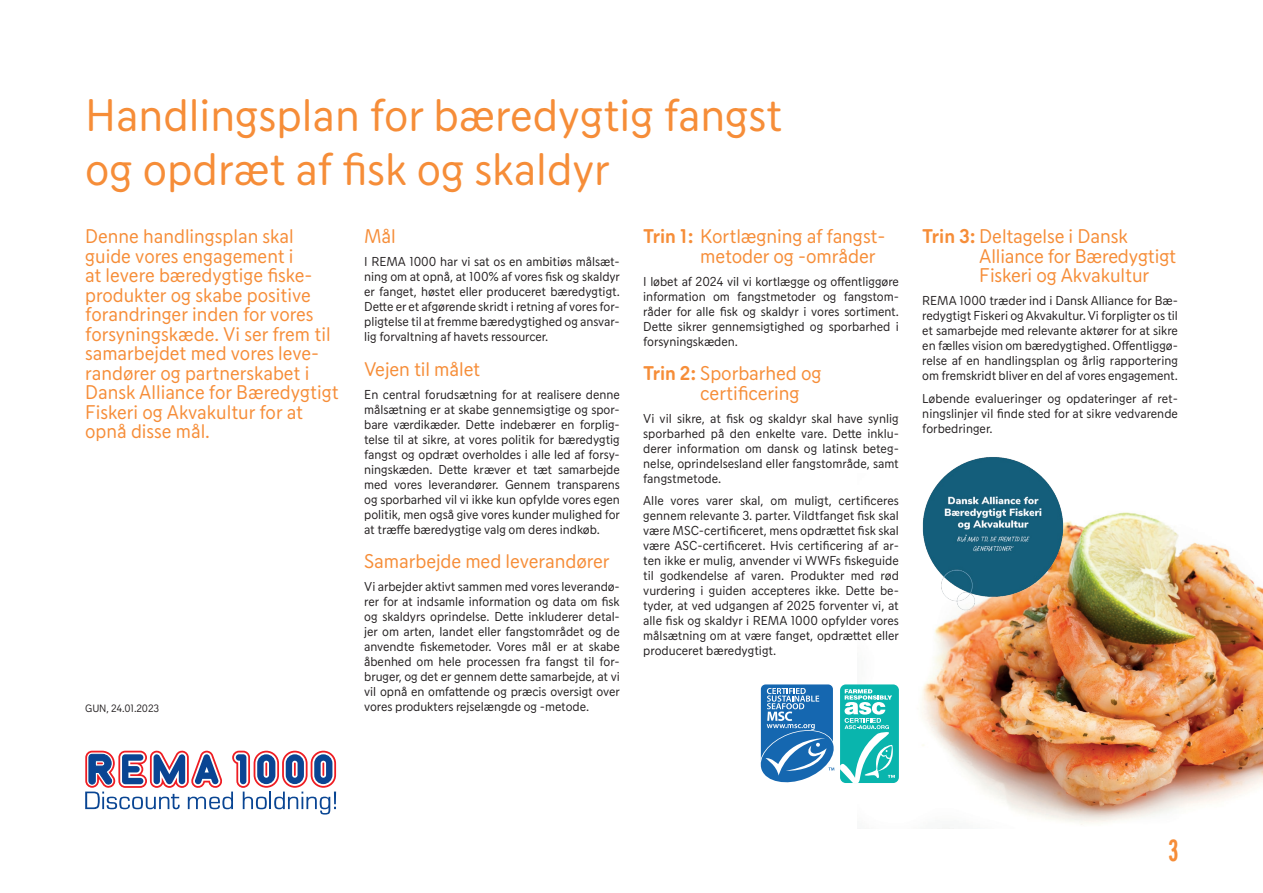
<style>
.page{position:relative;width:1263px;height:893px;background:#fff}
.page>*{position:absolute;margin:0;border:0;box-sizing:border-box;transform-origin:0 0}
.t1{font:45px/54px "REMA";color:#f68d38}
.Tittel_35_pt{font:30px "REMA Tall";color:#f68d38}
.fremgangsmåte{font:19.5px/19.5px "REMA";letter-spacing:-.005em;color:#f68d38}
.fremgangsmåte-2{font:12.75px/15px "REMA";letter-spacing:-.005em;color:#231f20;text-align:justify}
.fremgangsmåte-3{font:10.5px "REMA";letter-spacing:-.01em;color:#231f20}
.s1{font-weight:700}
</style>
<div class="page">
<img style="left:896px;top:512px;width:367px;height:313px">
<svg style="left:85px;top:751px;width:251px;height:64px"></svg>
<div style="left:840px;top:684px;width:59px;height:99px;background:#09b5ad;border-radius:6px"></div>
<svg style="left:760px;top:684px;width:135px;height:99px"></svg>
<img style="left:922px;top:457px;width:142px;height:183px">
<p class="t1" style="left:85px;top:89px;width:699px">Handlingsplan for bæredygtig fangst og opdræt af fisk og skaldyr</p>
<p class="fremgangsmåte" style="left:85px;top:227px;width:255px">Denne handlingsplan skal guide vores engagement i<br>at levere bæredygtige fiske&shy;produkter og skabe positive forandringer inden for vores forsyningskæde. Vi ser frem til samarbejdet med vores leve&shy;randører og partnerskabet i<br>Dansk Alliance for Bæredygtigt<br>Fiskeri og Akvakultur for at opnå disse mål.</p>
<p class="fremgangsmåte" style="left:364px;top:227px;width:33px">Mål</p>
<p class="fremgangsmåte-2" style="left:364px;top:254px;width:257px">I REMA 1000 har vi sat os en ambitiøs målsæt&shy;ning om at opnå, at 100% af vores fisk og skaldyr er fanget, høstet eller produceret bæredygtigt.<br>Dette er et afgørende skridt i retning af vores for&shy;pligtelse til at fremme bæredygtighed og ansvar&shy;lig forvaltning af havets ressourcer.</p>
<p class="fremgangsmåte" style="left:364px;top:359px;width:118px">Vejen til målet</p>
<p class="fremgangsmåte-2" style="left:364px;top:387px;width:257px">En central forudsætning for at realisere denne målsætning er at skabe gennemsigtige og spor&shy;bare værdikæder. Dette indebærer en forplig&shy;telse til at sikre, at vores politik for bæredygtig fangst og opdræt overholdes i alle led af forsy&shy;ningskæden. Dette kræver et tæt samarbejde med vores leverandører. Gennem transparens og sporbarhed vil vi ikke kun opfylde vores egen politik, men også give vores kunder mulighed for at træffe bæredygtige valg om deres indkøb.</p>
<p class="fremgangsmåte" style="left:364px;top:552px;width:247px">Samarbejde med leverandører</p>
<p class="fremgangsmåte-2" style="left:364px;top:579px;width:257px">Vi arbejder aktivt sammen med vores leverandø&shy;rer for at indsamle information og data om fisk og skaldyrs oprindelse. Dette inkluderer detal&shy;jer om arten, landet eller fangstområdet og de anvendte fiskemetoder. Vores mål er at skabe åbenhed om hele processen fra fangst til for&shy;bruger, og det er gennem dette samarbejde, at vi vil opnå en omfattende og præcis oversigt over vores produkters rejselængde og -metode.</p>
<p class="fremgangsmåte-3" style="left:85px;top:702px;width:75px">GUN, 24.01.2023</p>
<p class="fremgangsmåte" style="left:700px;top:227px;width:187px;text-indent:-57px"><span class="s1">Trin 1:</span> Kortlægning af fangst&shy;metoder og -områder</p>
<p class="fremgangsmåte-2" style="left:643px;top:274px;width:257px">I løbet af 2024 vil vi kortlægge og offentliggøre information om fangstmetoder og fangstom&shy;råder for alle fisk og skaldyr i vores sortiment.<br>Dette sikrer gennemsigtighed og sporbarhed i forsyningskæden.</p>
<p class="fremgangsmåte" style="left:643px;top:364px;width:180px"><span class="s1">Trin 2:</span> Sporbarhed og -certificering</p>
<p class="fremgangsmåte-2" style="left:643px;top:411px;width:257px">Vi vil sikre, at fisk og skaldyr skal have synlig sporbarhed på den enkelte vare. Dette inklu&shy;derer information om dansk og latinsk beteg&shy;nelse, oprindelsesland eller fangstområde, samt fangstmetode.</p>
<p class="fremgangsmåte-2" style="left:643px;top:494px;width:257px">Alle vores varer skal, om muligt, certificeres gennem relevante 3. parter. Vildtfanget fisk skal være MSC-certificeret, mens opdrættet fisk skal være ASC-certificeret. Hvis certificering af ar&shy;ten ikke er mulig, anvender vi WWFs fiskeguide til godkendelse af varen. Produkter med rød vurdering i guiden accepteres ikke. Dette be&shy;tyder, at ved udgangen af 2025 forventer vi, at alle fisk og skaldyr i REMA 1000 opfylder vores målsætning om at være fanget, opdrættet eller produceret bæredygtigt.</p>
<p class="fremgangsmåte" style="left:979px;top:227px;width:198px;text-indent:-57px"><span class="s1">Trin 3:</span> Deltagelse i Dansk<br>Alliance for Bæredygtigt<br>Fiskeri og Akvakultur</p>
<p class="fremgangsmåte-2" style="left:922px;top:293px;width:257px">REMA 1000 træder ind i Dansk Alliance for Bæ&shy;redygtigt Fiskeri og Akvakultur. Vi forpligter os til et samarbejde med relevante aktører for at sikre en fælles vision om bæredygtighed. Offentliggø&shy;relse af en handlingsplan og årlig rapportering om fremskridt bliver en del af vores engagement.</p>
<p class="fremgangsmåte-2" style="left:922px;top:391px;width:257px">Løbende evalueringer og opdateringer af ret&shy;ningslinjer vil finde sted for at sikre vedvarende forbedringer.</p>
<p class="Tittel_35_pt" style="left:1169px;top:833px;width:11px">3</p>
</div>
